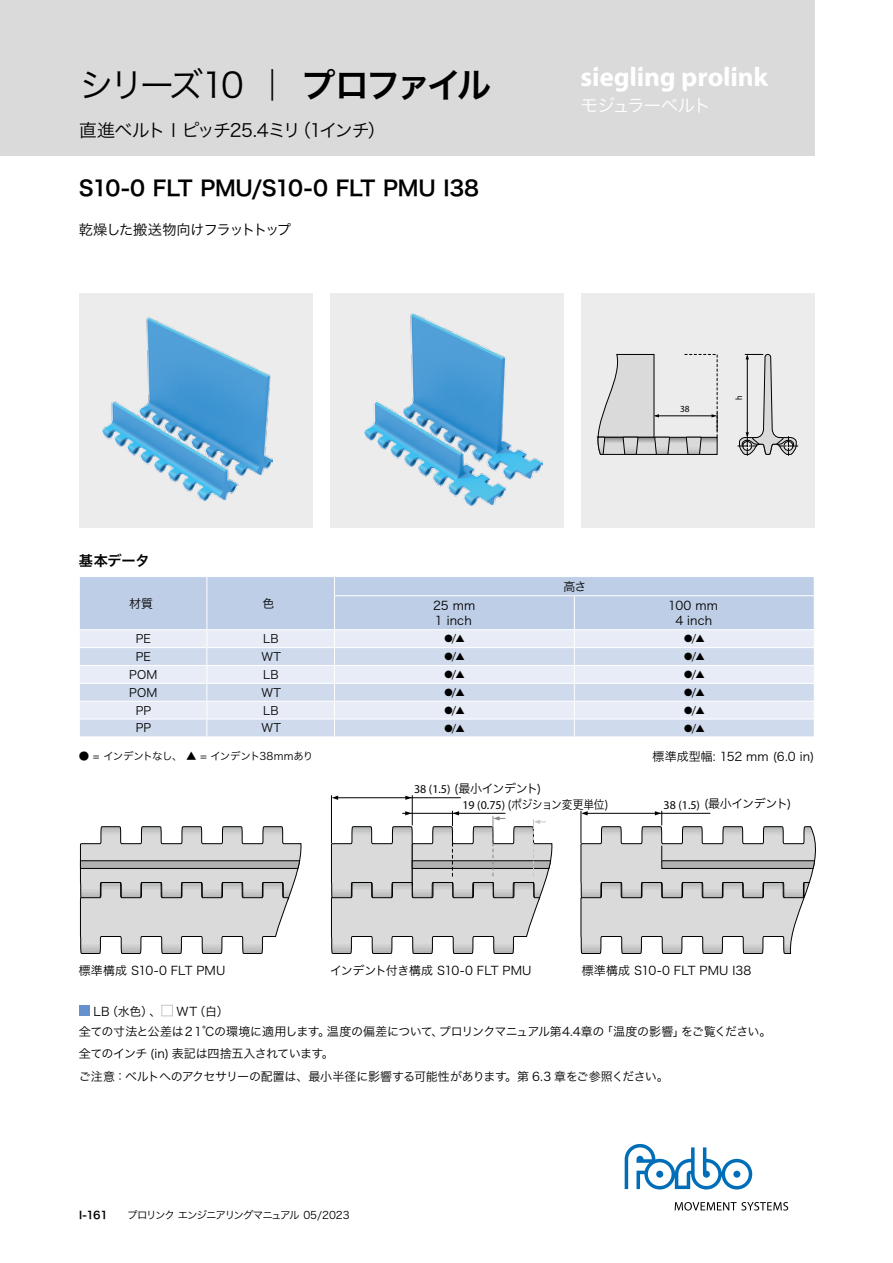
<style>
.page{position:relative;width:893px;height:1263px;background:#fff}
.page>*{position:absolute;margin:0;border:0;box-sizing:border-box;transform-origin:0 0}
.t1{font:34.5px "Hira Kaku Pro N W3";letter-spacing:-.115em;color:#000}
.t2{font:700 27px "Forbo Pro";letter-spacing:-.005em;color:#fff}
.t3{font:21px "Hira Kaku Pro N W6";letter-spacing:-.015em;color:#000}
.t4{font:18px "Hira Kaku Pro N W3";letter-spacing:-.07em;color:#000}
.t5{font:17.55px "Hira Kaku Pro N W3";letter-spacing:-.065em;color:#fff}
.t6{font:14.25px "Hira Kaku Pro N W3";letter-spacing:-.07em;color:#000}
.t7{font:14.25px "Hira Kaku Pro N W6";letter-spacing:-.015em;color:#000}
.t8{font:12px/19.5px "Hira Kaku Pro N W3";letter-spacing:-.025em;color:#000}
.t9{font:12px/15.6px "Hira Kaku Pro N W3";letter-spacing:.015em;color:#000;text-align:center}
.t10{font:12px "Hira Kaku Pro N W3";letter-spacing:-.025em;color:#000;scale:.9 1}
.t11{font:12px "Hira Kaku Pro N W3";letter-spacing:.01em;color:#000}
.t12{font:11.55px "Hira Kaku Pro N W3";letter-spacing:.02em;color:#000}
.t13{font:10.5px "Hira Kaku Pro N W3";letter-spacing:-.085em;color:#000}
.t14{font:10.5px "Hira Kaku Pro N W3";letter-spacing:-.045em;color:#000}
.t15{font:10.5px "Hira Kaku Pro N W6";color:#000}
.t16{font:9.3px "Myriad Pro";color:#000}
.t17{font:9.3px "Myriad Pro";color:#000;scale:.85 1}
.s1{font-family:"Hira Kaku Pro N W6"}
.s2{font-family:"Myriad Pro"}
</style>
<div class="page">
<div style="left:0;top:0;width:814px;height:155px;background:#dadada"></div>
<svg style="left:625px;top:1144px;width:127px;height:45px"></svg>
<svg style="left:675px;top:1202px;width:113px;height:8px"></svg>
<div style="left:79px;top:1005px;width:11px;height:11px;background:#6592cc"></div>
<div style="left:162px;top:1005px;width:11px;height:11px;background:#fff;border:1px solid #c5c6c6"></div>
<div style="left:581px;top:293px;width:234px;height:234px;background:#ececed"></div>
<svg style="left:597px;top:354px;width:121px;height:101px"></svg>
<svg style="left:738px;top:354px;width:60px;height:101px"></svg>
<div style="left:79px;top:293px;width:234px;height:234px;background:#ececed"></div>
<img style="left:102px;top:317px;width:170px;height:184px">
<div style="left:330px;top:293px;width:234px;height:234px;background:#ececed"></div>
<img style="left:364px;top:313px;width:178px;height:192px">
<svg style="left:79px;top:577px;width:735px;height:159px;background:#d3ddee"></svg>
<svg style="left:80px;top:826px;width:222px;height:128px"></svg>
<hr style="left:412px;top:795px;width:1px;height:30px;background:#000">
<svg style="left:331px;top:811px;width:222px;height:143px"></svg>
<hr style="left:331px;top:795px;width:1px;height:48px;background:#000">
<svg style="left:332px;top:796px;width:6px;height:4px"></svg>
<hr style="left:336px;top:797px;width:125px;height:1px;background:#000">
<svg style="left:405px;top:796px;width:7px;height:4px"></svg>
<svg style="left:581px;top:811px;width:235px;height:143px"></svg>
<h1 class="t1" style="left:79px;top:55px;width:414px">シリーズ10 ｜<span class="s1">プロファイル</span></h1>
<h3 class="t4" style="left:79px;top:115px;width:308px">直進ベルト l ピッチ25.4ミリ（1インチ）</h3>
<h3 class="t3" style="left:79px;top:169px;width:402px">S10-0 FLT PMU/S10-0 FLT PMU I38</h3>
<p class="t6" style="left:79px;top:217px;width:214px">乾燥した搬送物向けフラットトップ</p>
<p class="t7" style="left:79px;top:548px;width:72px">基本データ</p>
<h2 class="t2" style="left:580px;top:66px;width:189px">siegling prolink</h2>
<h3 class="t5" style="left:580px;top:90px;width:132px">モジュラーベルト</h3>
<p class="t8" style="left:563px;top:576px;width:25px">高さ</p>
<p class="t16" style="left:680px;top:404px;width:11px">38</p>
<p class="t17" style="left:734px;top:400px;width:7px;rotate:-90deg">h</p>
<p class="t8" style="left:129px;top:593px;width:26px">材質</p>
<p class="t8" style="left:263px;top:593px;width:13px">色</p>
<p class="t8" style="left:433px;top:596px;width:44px;line-height:15.6px">25 mm<br>1 inch</p>
<p class="t9" style="left:668px;top:596px;width:51px">100 mm<br>4 inch</p>
<p class="t12" style="left:136px;top:628px;width:17px">PE</p>
<p class="t12" style="left:263px;top:628px;width:17px">LB</p>
<p class="t13" style="left:444px;top:629px;width:22px">●/▲</p>
<p class="t13" style="left:684px;top:629px;width:22px">●/▲</p>
<p class="t12" style="left:136px;top:646px;width:17px">PE</p>
<p class="t12" style="left:261px;top:646px;width:21px">WT</p>
<p class="t13" style="left:444px;top:647px;width:22px">●/▲</p>
<p class="t13" style="left:684px;top:647px;width:22px">●/▲</p>
<p class="t12" style="left:129px;top:664px;width:30px">POM</p>
<p class="t12" style="left:263px;top:664px;width:17px">LB</p>
<p class="t13" style="left:444px;top:665px;width:22px">●/▲</p>
<p class="t13" style="left:684px;top:665px;width:22px">●/▲</p>
<p class="t12" style="left:129px;top:682px;width:30px">POM</p>
<p class="t12" style="left:261px;top:682px;width:21px">WT</p>
<p class="t13" style="left:444px;top:683px;width:22px">●/▲</p>
<p class="t13" style="left:684px;top:683px;width:22px">●/▲</p>
<p class="t12" style="left:136px;top:700px;width:17px">PP</p>
<p class="t12" style="left:263px;top:700px;width:17px">LB</p>
<p class="t13" style="left:444px;top:700px;width:22px">●/▲</p>
<p class="t13" style="left:684px;top:700px;width:22px">●/▲</p>
<p class="t12" style="left:136px;top:718px;width:17px">PP</p>
<p class="t12" style="left:261px;top:718px;width:21px">WT</p>
<p class="t13" style="left:444px;top:718px;width:22px">●/▲</p>
<p class="t13" style="left:684px;top:718px;width:22px">●/▲</p>
<p class="t14" style="left:79px;top:747px;width:236px">● = インデントなし、 ▲ = インデント38mmあり</p>
<p class="t8" style="left:414px;top:778px;width:129px"><span class="s2">38 (1.5)</span> (最小インデント)</p>
<p class="t10" style="left:462px;top:794px;width:164px"><span class="s2">19 (0.75)</span> (ポジション変更単位)</p>
<p class="t11" style="left:652px;top:746px;width:163px">標準成型幅: 152 mm (6.0 in)</p>
<p class="t8" style="left:664px;top:793px;width:129px"><span class="s2">38 (1.5)</span> (最小インデント)</p>
<p class="t9" style="left:79px;top:962px;width:148px">標準構成 S10-0 FLT PMU</p>
<p class="t8" style="left:330px;top:960px;width:203px">インデント付き構成 S10-0 FLT PMU</p>
<p class="t9" style="left:582px;top:962px;width:171px">標準構成 S10-0 FLT PMU I38</p>
<p class="t8" style="left:79px;top:1001px;width:694px;text-indent:98px">WT（白）<br>全ての寸法と公差は２１℃の環境に適用します。温度の偏差について、プロリンクマニュアル第4.4章の「温度の影響」をご覧ください。</p>
<p class="t8" style="left:79px;top:1041px;width:591px;line-height:22.5px">全てのインチ (in) 表記は四捨五入されています。<br>ご注意：ベルトへのアクセサリーの配置は、最小半径に影響する可能性があります。第 6.3 章をご参照ください。</p>
<p class="t8" style="left:94px;top:1001px;width:70px">LB（水色）、</p>
<p class="t15" style="left:79px;top:1206px;width:30px">I-161</p>
<p class="t13" style="left:127px;top:1205px;width:224px">プロリンク エンジニアリングマニュアル 05/2023</p>
</div>
